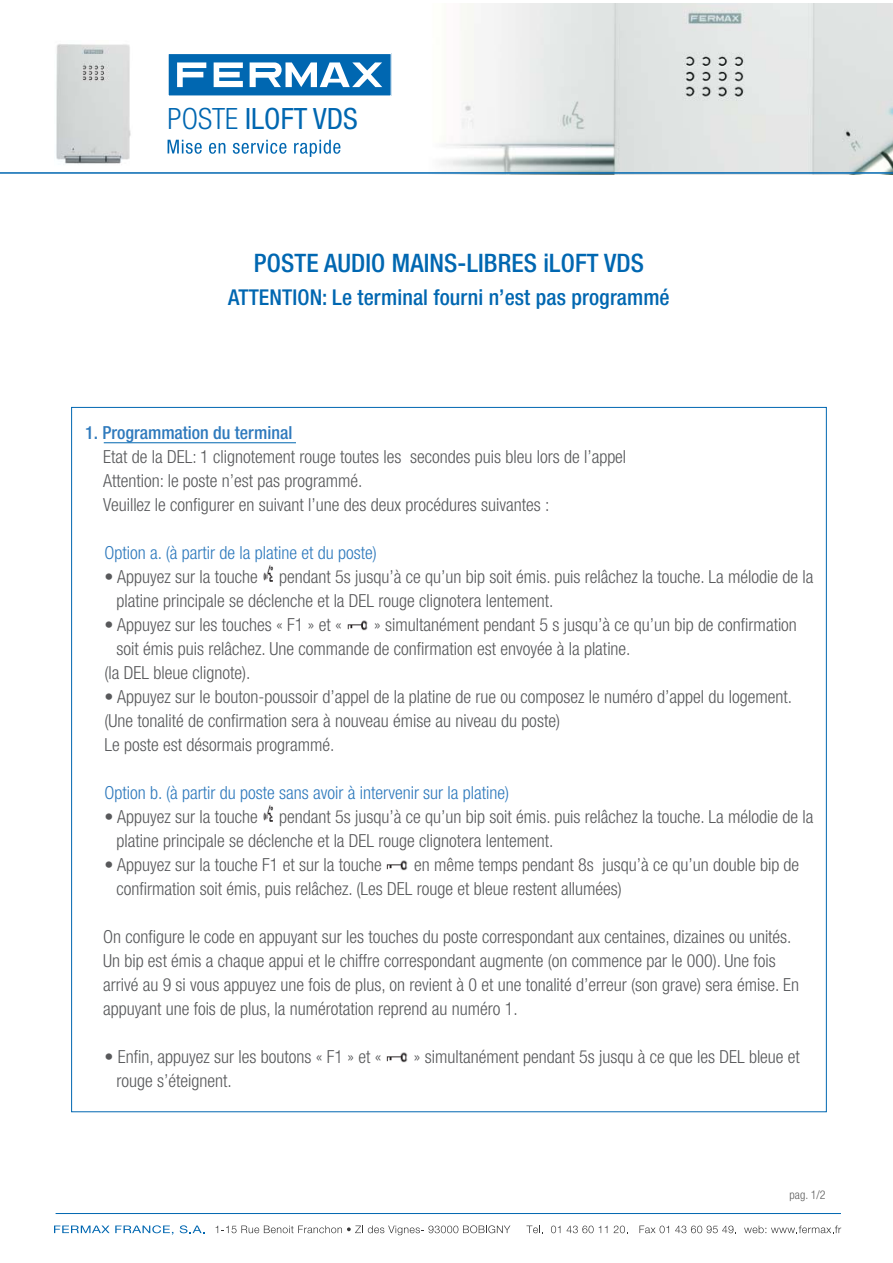
<style>
.page{position:relative;width:893px;height:1263px;background:#fff}
.page>*{position:absolute;margin:0;border:0;box-sizing:border-box;transform-origin:0 0}
.t1{font:condensed 29.4px "Helvetica Neue LT Std";color:#0067b1}
.t2{font:500 condensed 25.5px "Helvetica Neue LT Std";letter-spacing:.005em;color:#0067b1}
.t3{font:500 condensed 21.9px "Helvetica Neue LT Std";letter-spacing:.005em;color:#0067b1}
.t4{font:300 condensed 18px/24px "Helvetica Neue LT Std";color:#58595b}
.t5{font:300 condensed 18px "Helvetica Neue LT Std";color:#2f7abd}
.t6{font:500 condensed 18px "Helvetica Neue LT Std";color:#2f7abd}
.t7{font:300 condensed 12px "Helvetica Neue LT Std";color:#606060}
.s1{font-weight:300}
</style>
<div class="page">
<img style="left:263px;top:565px;width:11px;height:17px">
<img style="left:347px;top:620px;width:21px;height:11px">
<img style="left:263px;top:805px;width:11px;height:17px">
<img style="left:386px;top:860px;width:22px;height:11px">
<img style="left:386px;top:1052px;width:22px;height:11px">
<img style="left:266px;top:4px;width:627px;height:168px">
<hr style="left:0;top:172px;width:893px;height:2px;background:#0067b1">
<img style="left:56px;top:44px;width:75px;height:120px">
<div style="left:168px;top:54px;width:223px;height:42px;background:#0067b1"></div>
<div style="left:168px;top:53px;width:224px;height:44px;border:1px solid #fff"></div>
<svg style="left:177px;top:62px;width:29px;height:25px"></svg>
<svg style="left:214px;top:62px;width:29px;height:25px"></svg>
<svg style="left:250px;top:62px;width:132px;height:25px"></svg>
<svg style="left:168px;top:140px;width:34px;height:14px"></svg>
<svg style="left:209px;top:143px;width:16px;height:11px"></svg>
<svg style="left:233px;top:140px;width:53px;height:14px"></svg>
<svg style="left:294px;top:140px;width:46px;height:17px"></svg>
<hr style="left:104px;top:442px;width:192px;height:1px;background:#0067b1">
<hr style="left:56px;top:1213px;width:785px;height:1px;background:#0067b1">
<svg style="left:526px;top:1226px;width:17px;height:7px"></svg>
<svg style="left:551px;top:1226px;width:9px;height:7px"></svg>
<svg style="left:566px;top:1226px;width:41px;height:7px"></svg>
<svg style="left:614px;top:1226px;width:14px;height:7px"></svg>
<svg style="left:639px;top:1226px;width:30px;height:7px"></svg>
<svg style="left:675px;top:1226px;width:61px;height:7px"></svg>
<svg style="left:744px;top:1226px;width:97px;height:7px"></svg>
<svg style="left:54px;top:1225px;width:119px;height:10px"></svg>
<svg style="left:180px;top:1225px;width:25px;height:8px"></svg>
<svg style="left:216px;top:1225px;width:294px;height:10px"></svg>
<h1 class="t1" style="left:168px;top:108px;width:192px"><span class="s1">POSTE</span> ILOFT VDS</h1>
<h2 class="t2" style="left:254px;top:254px;width:392px">POSTE AUDIO MAINS-LIBRES iLOFT VDS</h2>
<p class="t3" style="left:228px;top:289px;width:443px">ATTENTION: Le terminal fourni n’est pas programmé</p>
<p class="t6" style="left:85px;top:426px;width:209px">1. Programmation du terminal</p>
<p class="t4" style="left:103px;top:446px;width:525px">Etat de la DEL: 1 clignotement rouge toutes les secondes puis bleu lors de l’appel<br>Attention: le poste n’est pas programmé.<br>Veuillez le configurer en suivant l’une des deux procédures suivantes :</p>
<p class="t5" style="left:105px;top:546px;width:274px">Option a. (à partir de la platine et du poste)</p>
<p class="t4" style="left:117px;top:566px;width:698px;text-indent:-12px">• Appuyez sur la touche pendant 5s jusqu’à ce qu’un bip soit émis. puis relâchez la touche. La mélodie de la platine principale se déclenche et la DEL rouge clignotera lentement.</p>
<p class="t4" style="left:105px;top:614px;width:239px">• Appuyez sur les touches « F1 » et «</p>
<p class="t4" style="left:374px;top:614px;width:424px">» simultanément pendant 5 s jusqu’à ce qu’un bip de confirmation</p>
<p class="t4" style="left:117px;top:638px;width:515px">soit émis puis relâchez. Une commande de confirmation est envoyée à la platine.</p>
<p class="t4" style="left:105px;top:662px;width:147px">(la DEL bleue clignote).</p>
<p class="t4" style="left:105px;top:686px;width:689px">• Appuyez sur le bouton-poussoir d’appel de la platine de rue ou composez le numéro d’appel du logement. (Une tonalité de confirmation sera à nouveau émise au niveau du poste)<br>Le poste est désormais programmé.</p>
<p class="t5" style="left:105px;top:786px;width:406px">Option b. (à partir du poste sans avoir à intervenir sur la platine)</p>
<p class="t4" style="left:117px;top:806px;width:698px;text-indent:-12px">• Appuyez sur la touche pendant 5s jusqu’à ce qu’un bip soit émis. puis relâchez la touche. La mélodie de la platine principale se déclenche et la DEL rouge clignotera lentement.</p>
<p class="t4" style="left:105px;top:854px;width:279px">• Appuyez sur la touche F1 et sur la touche</p>
<p class="t4" style="left:117px;top:854px;width:684px;text-indent:298px">en même temps pendant 8s jusqu’à ce qu’un double bip de confirmation soit émis, puis relâchez. (Les DEL rouge et bleue restent allumées)</p>
<p class="t4" style="left:103px;top:926px;width:698px">On configure le code en appuyant sur les touches du poste correspondant aux centaines, dizaines ou unités.<br>Un bip est émis a chaque appui et le chiffre correspondant augmente (on commence par le 000). Une fois arrivé au 9 si vous appuyez une fois de plus, on revient à 0 et une tonalité d’erreur (son grave) sera émise. En appuyant une fois de plus, la numérotation reprend au numéro 1.</p>
<p class="t4" style="left:105px;top:1046px;width:278px">• Enfin, appuyez sur les boutons « F1 » et «</p>
<p class="t4" style="left:414px;top:1046px;width:387px">» simultanément pendant 5s jusqu à ce que les DEL bleue et</p>
<p class="t4" style="left:117px;top:1070px;width:117px">rouge s’éteignent.</p>
<p class="t7" style="left:790px;top:1191px;width:37px">pag. 1/2</p>
</div>
